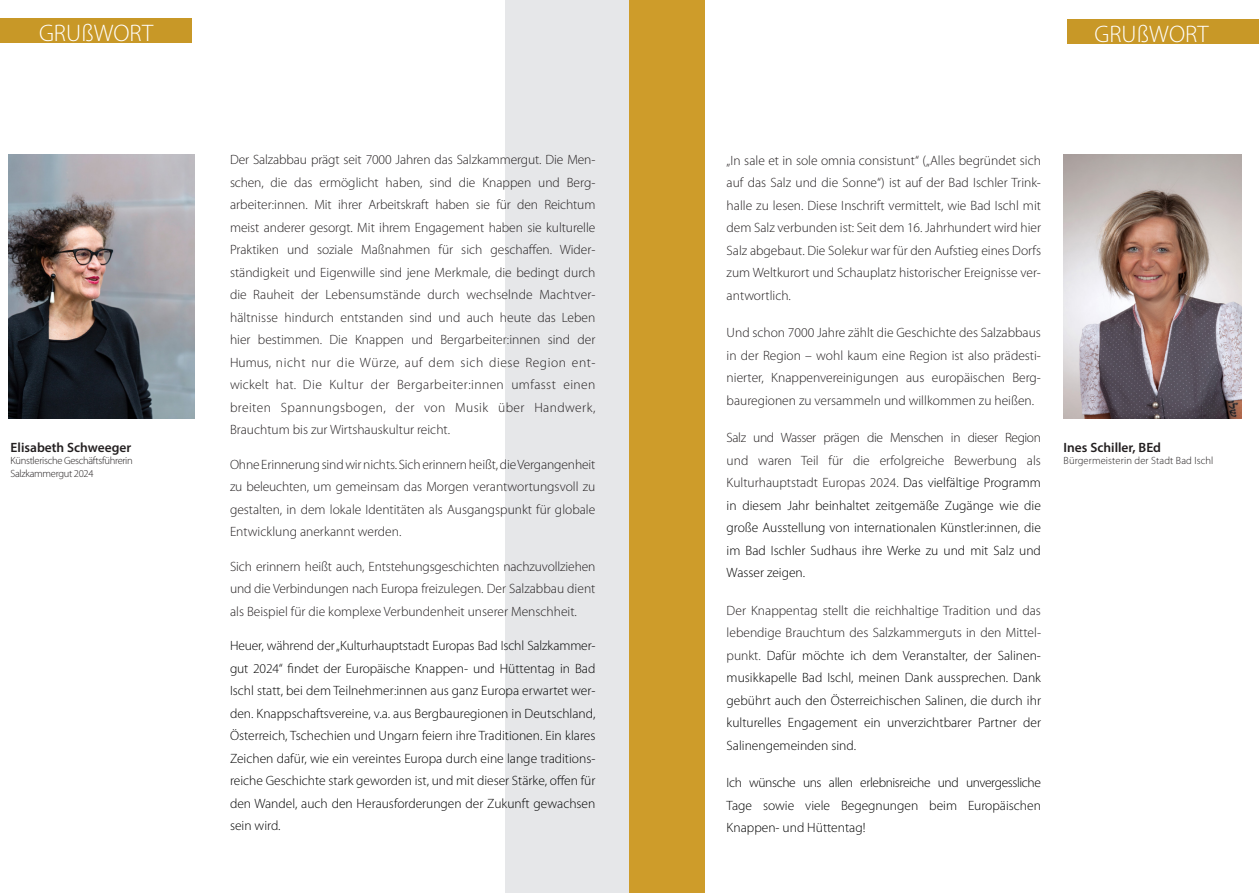
<style>
.page{position:relative;width:1259px;height:893px;background:#fff}
.page>*{position:absolute;margin:0;border:0;box-sizing:border-box;transform-origin:0 0}
.t1{font:300 24px "Myriad Pro";color:#fff}
.t2{font:300 13.5px/22.5px "Myriad Pro";color:#231f20;text-align:justify}
.t3{font:300 13.5px/22.5px "Myriad Pro";color:#000;text-align:justify}
.t4{font:600 13.5px "Myriad Pro";color:#231f20}
.t5{font:300 10.5px/12.6px "Myriad Pro";letter-spacing:-.03em;color:#231f20}
.t6{font:300 10.5px "Myriad Pro";letter-spacing:.01em;color:#231f20}
.s1{color:#231f20}
</style>
<div class="page">
<div style="left:505px;top:0;width:124px;height:893px;background:#e6e7e9"></div>
<img style="left:1063px;top:154px;width:179px;height:265px">
<div style="left:629px;top:0;width:75px;height:893px;background:#ce9c2a"></div>
<img style="left:9px;top:154px;width:185px;height:265px">
<div style="left:1067px;top:19px;width:192px;height:25px;background:#c89827"></div>
<div style="left:0;top:18px;width:191px;height:25px;background:#c89827"></div>
<h1 class="t1" style="left:39px;top:20px;width:116px">GRUßWORT</h1>
<h1 class="t1" style="left:1094px;top:21px;width:116px">GRUßWORT</h1>
<p class="t4" style="left:11px;top:439px;width:122px">Elisabeth Schweeger</p>
<p class="t5" style="left:11px;top:455px;width:124px">Künstlerische Geschäftsführerin<br>Salzkammergut 2024</p>
<p class="t2" style="left:230px;top:149px;width:367px">Der Salzabbau prägt seit 7000 Jahren das Salzkammergut. Die Men&shy;schen, die das ermöglicht haben, sind die Knappen und Berg&shy;arbeiter:innen. Mit ihrer Arbeitskraft haben sie für den Reichtum meist anderer gesorgt. Mit ihrem Engagement haben sie kulturelle Praktiken und soziale Maßnahmen für sich geschaffen. Wider&shy;ständigkeit und Eigenwille sind jene Merkmale, die bedingt durch die Rauheit der Lebensumstände durch wechselnde Machtver&shy;hältnisse hindurch entstanden sind und auch heute das Leben hier bestimmen. Die Knappen und Bergarbeiter:innen sind der Humus, nicht nur die Würze, auf dem sich diese Region ent&shy;wickelt hat. Die Kultur der Bergarbeiter:innen umfasst einen breiten Spannungsbogen, der von Musik über Handwerk, Brauchtum bis zur Wirtshauskultur reicht.</p>
<p class="t2" style="left:230px;top:453px;width:367px">Ohne Erinnerung sind wir nichts. Sich erinnern heißt, die Vergangenheit zu beleuchten, um gemeinsam das Morgen verantwortungsvoll zu gestalten, in dem lokale Identitäten als Ausgangspunkt für globale Entwicklung anerkannt werden.</p>
<p class="t2" style="left:230px;top:555px;width:367px">Sich erinnern heißt auch, Entstehungsgeschichten nachzuvollziehen und die Verbindungen nach Europa freizulegen. Der Salzabbau dient als Beispiel für die komplexe Verbundenheit unserer Menschheit.</p>
<p class="t3" style="left:230px;top:635px;width:367px">Heuer, während der „Kulturhauptstadt Europas Bad Ischl Salzkammer&shy;gut 2024“ findet der Europäische Knappen- und Hüttentag in Bad Ischl statt, bei dem Teilnehmer:innen aus ganz Europa erwartet wer&shy;den. Knappschaftsvereine, v.a. aus Bergbauregionen in Deutschland, Österreich, Tschechien und Ungarn feiern ihre Traditionen. Ein klares Zeichen dafür, wie ein vereintes Europa durch eine lange traditions&shy;reiche Geschichte stark geworden ist, und mit dieser Stärke, offen für den Wandel, auch den Herausforderungen der Zukunft gewachsen sein wird.</p>
<p class="t2" style="left:726px;top:149px;width:316px">„In sale et in sole omnia consistunt“ („Alles begründet sich auf das Salz und die Sonne“) ist auf der Bad Ischler Trink&shy;halle zu lesen. Diese Inschrift vermittelt, wie Bad Ischl mit dem Salz verbunden ist: Seit dem 16. Jahrhundert wird hier Salz abgebaut. Die Solekur war für den Aufstieg eines Dorfs zum Weltkurort und Schauplatz historischer Ereignisse ver&shy;antwortlich.</p>
<p class="t2" style="left:726px;top:322px;width:316px">Und schon 7000 Jahre zählt die Geschichte des Salzabbaus in der Region – wohl kaum eine Region ist also prädesti&shy;nierter, Knappenvereinigungen aus europäischen Berg&shy;bauregionen zu versammeln und willkommen zu heißen.</p>
<p class="t3" style="left:726px;top:427px;width:316px"><span class="s1">Salz und Wasser prägen die Menschen in dieser Region und waren Teil für die erfolgreiche Bewerbung als Kulturhauptstadt Europas 2024.</span> Das vielfältige Programm in diesem Jahr beinhaltet zeitgemäße Zugänge wie die große Ausstellung von internationalen Künstler:innen, die im Bad Ischler Sudhaus ihre Werke zu und mit Salz und Wasser zeigen.</p>
<p class="t3" style="left:726px;top:599px;width:316px"><span class="s1">Der Knappentag stellt die reichhaltige Tradition und das lebendige Brauchtum des Salzkammerguts in den Mittel&shy;punkt.</span> Dafür möchte ich dem Veranstalter, der Salinen&shy;musikkapelle Bad Ischl, meinen Dank aussprechen. Dank gebührt auch den Österreichischen Salinen, die durch ihr kulturelles Engagement ein unverzichtbarer Partner der Salinengemeinden sind.</p>
<p class="t3" style="left:726px;top:772px;width:316px">Ich wünsche uns allen erlebnisreiche und unvergessliche Tage sowie viele Begegnungen beim Europäischen Knappen- und Hüttentag!</p>
<p class="t4" style="left:1063px;top:439px;width:99px">Ines Schiller, BEd</p>
<p class="t6" style="left:1063px;top:455px;width:151px">Bürgermeisterin der Stadt Bad Ischl</p>
</div>
